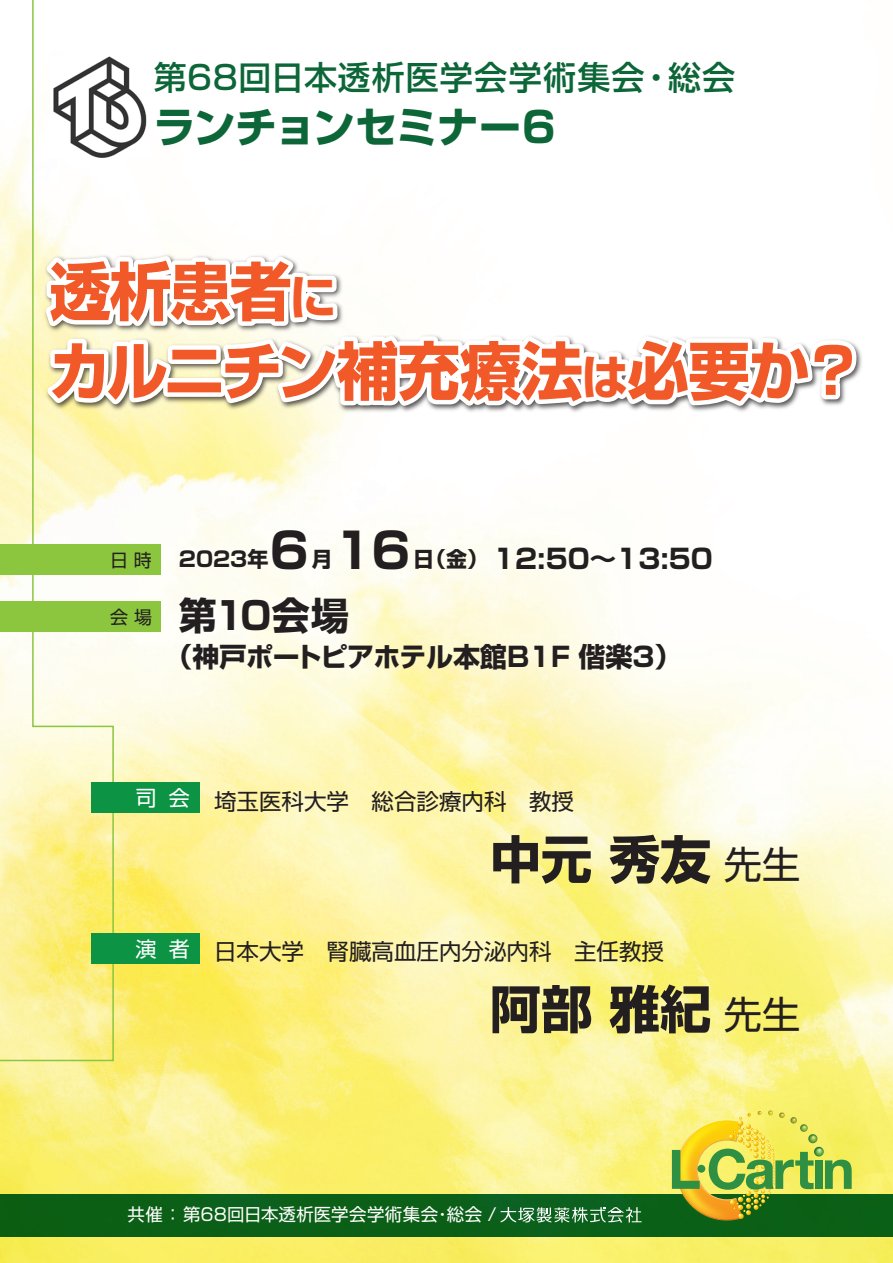
<style>
.page{position:relative;width:893px;height:1263px;background:#fff}
.page>*{position:absolute;margin:0;border:0;box-sizing:border-box;transform-origin:0 0}
.t1{font:700 63px/79.5px "Shin Go Pro";letter-spacing:-.025em;color:#f15929}
.t2{font:700 51px "Shin Go Pro";color:#231f20}
.t3{font:700 48.75px "Shin Go Pro";color:#231f20}
.t4{font:700 42px "Shin Go Pro";letter-spacing:-.025em;color:#0c6638}
.t5{font:700 37.95px "Shin Go Pro";letter-spacing:-.03em;color:#231f20}
.t6{font:500 33px "Shin Go Pro";letter-spacing:.03em;color:#0c6638}
.t7{font:700 27px "Shin Go Pro";color:#231f20}
.t8{font:22.5px "Shin Go Pro";color:#231f20}
.t9{font:700 21px "Shin Go Pro";color:#231f20}
.t10{font:18px "Shin Go Pro";color:#231f20}
.t11{font:17.4px "Shin Go Pro";letter-spacing:.015em;color:#fff}
.s1{font-size:47.25px}
.s2{font-size:21px}
.s3{font-weight:400;font-size:38.25px}
.s4{font-size:21px;color:#fff}
</style>
<div class="page">
<img style="left:0;top:421px;width:893px;height:842px">
<div style="left:0;top:545px;width:160px;height:30px;background:#8bc63e"></div>
<div style="left:0;top:602px;width:160px;height:30px;background:#8bc63e"></div>
<div style="left:0;top:1194px;width:893px;height:42px;background:#0b5f16"></div>
<img style="left:719px;top:1101px;width:42px;height:3px">
<img style="left:749px;top:1104px;width:20px;height:6px">
<img style="left:660px;top:1103px;width:89px;height:118px">
<svg style="left:672px;top:1110px;width:180px;height:110px"></svg>
<div style="left:697px;top:1165px;width:8px;height:8px;background:#2f8f43;border-radius:50%"></div>
<svg style="left:501px;top:1207px;width:141px;height:15px"></svg>
<svg style="left:0;top:0;width:115px;height:1062px"></svg>
<div style="left:92px;top:783px;width:108px;height:30px;background:#0d9344"></div>
<img style="left:40px;top:416px;width:305px;height:5px">
<svg style="left:36px;top:242px;width:826px;height:174px"></svg>
<div style="left:92px;top:934px;width:108px;height:30px;background:#0d9344"></div>
<img style="left:50px;top:57px;width:97px;height:100px">
<h3 class="t6" style="left:154px;top:51px;width:583px">第68回日本透析医学会学術集会・総会</h3>
<h3 class="t4" style="left:154px;top:94px;width:404px">ランチョンセミナー6</h3>
<h1 class="t1" style="left:49px;top:245px;width:816px">透析患者<span class="s1">に<br></span>カルニチン補充療法<span class="s1">は</span>必要か？</h1>
<h3 class="t3" style="left:269px;top:512px;width:41px">6</h3>
<p class="t10" style="left:110px;top:546px;width:43px">日 時</p>
<p class="t9" style="left:179px;top:543px;width:91px">2023年</p>
<p class="t9" style="left:312px;top:543px;width:22px">月</p>
<h3 class="t3" style="left:334px;top:512px;width:79px">16</h3>
<p class="t7" style="left:413px;top:537px;width:301px"><span class="s2">日（金）</span> 12:50～13:50</p>
<p class="t10" style="left:110px;top:602px;width:43px">会 場</p>
<h3 class="t5" style="left:179px;top:586px;width:172px">第10会場</h3>
<p class="t7" style="left:165px;top:635px;width:518px">（神戸ポートピアホテル本館B1F 偕楽3）</p>
<p class="t8" style="left:135px;top:783px;width:440px"><sup>司　会</sup> 埼玉医科大学　総合診療内科　教授</p>
<h2 class="t2" style="left:490px;top:819px;width:312px">中元 秀友 <span class="s3">先生</span></h2>
<p class="t8" style="left:135px;top:933px;width:530px"><span class="s4">演　者</span> 日本大学　腎臓高血圧内分泌内科　主任教授</p>
<h2 class="t2" style="left:490px;top:969px;width:312px">阿部 雅紀 <span class="s3">先生</span></h2>
<p class="t11" style="left:128px;top:1200px;width:371px">共催 ： 第68回日本透析医学会学術集会・総会 /</p>
</div>
